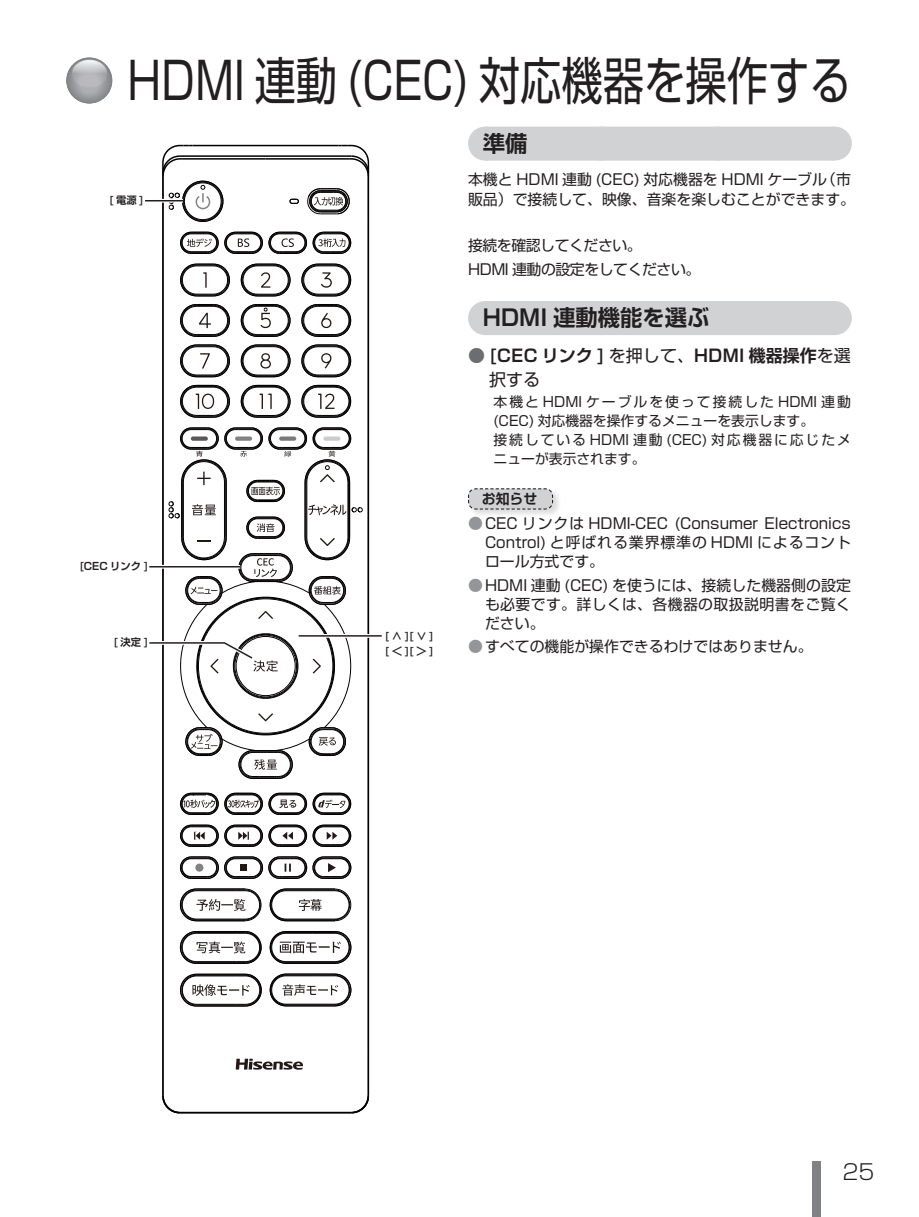
<style>
.page{position:relative;width:919px;height:1217px;background:#fff}
.page>*{position:absolute;margin:0;border:0;box-sizing:border-box;transform-origin:0 0}
._00_大タイトル{font:51px "Shin Go Pro";color:#231f20;scale:.81 1}
._02_小タイトル1{font:700 22.35px "Shin Go Pro De";color:#231f20}
.t1{font:300 21.3px "Shin Go Pro";color:#231f20}
._11_操作手順{font:700 16.95px/24.5px "Shin Go Pro De";letter-spacing:.015em;color:#231f20}
._12_弾丸{font:14.85px/19.2px "Shin Go Pro";color:#231f20;text-align:justify}
._10_本文{font:14.85px/19.2px "Shin Go Pro";color:#231f20}
._10_本文-2{font:14.85px "Shin Go Pro";letter-spacing:-.03em;color:#231f20}
._12_弾丸-2{font:13.8px/19.2px "Shin Go Pro";color:#231f20}
._12_弾丸-3{font:13.8px/19.2px "Shin Go Pro";letter-spacing:.07em;color:#231f20}
.t2{font:700 13.8px "Shin Go Pro De";color:#231f20}
._10_本文-3{font:700 10.2px "Shin Go Pro De";color:#231f20}
.s1{font-family:"Shin Go Pro";font-weight:400;color:#6c6d70}
.s2{font-family:"Shin Go Pro";font-weight:400}
.s3{font-weight:300;color:#939598}
</style>
<div class="page">
<div style="left:812px;top:1161px;width:9px;height:55px;background:#808285"></div>
<svg style="left:289px;top:199px;width:10px;height:5px"></svg>
<hr style="left:180px;top:1111px;width:171px;height:2px;background:#030000">
<svg style="left:349px;top:1093px;width:21px;height:21px"></svg>
<hr style="left:162px;top:173px;width:2px;height:922px;background:#030000">
<hr style="left:367px;top:173px;width:2px;height:922px;background:#030000">
<svg style="left:162px;top:1093px;width:20px;height:21px"></svg>
<hr style="left:182px;top:158px;width:83px;height:2px;background:#030000">
<hr style="left:180px;top:155px;width:171px;height:2px;background:#030000">
<hr style="left:265px;top:158px;width:84px;height:2px;background:#030000">
<hr style="left:192px;top:145px;width:146px;height:1px;background:#030000">
<svg style="left:338px;top:144px;width:32px;height:33px"></svg>
<svg style="left:236px;top:1058px;width:67px;height:11px"></svg>
<svg style="left:162px;top:144px;width:61px;height:78px"></svg>
<svg style="left:180px;top:232px;width:38px;height:22px"></svg>
<svg style="left:224px;top:232px;width:83px;height:22px"></svg>
<svg style="left:180px;top:264px;width:50px;height:33px"></svg>
<svg style="left:241px;top:264px;width:49px;height:33px"></svg>
<svg style="left:301px;top:264px;width:50px;height:33px"></svg>
<svg style="left:180px;top:304px;width:50px;height:33px"></svg>
<svg style="left:241px;top:304px;width:49px;height:33px"></svg>
<svg style="left:301px;top:304px;width:50px;height:33px"></svg>
<svg style="left:180px;top:344px;width:50px;height:33px"></svg>
<svg style="left:241px;top:344px;width:49px;height:33px"></svg>
<svg style="left:301px;top:344px;width:50px;height:33px"></svg>
<svg style="left:180px;top:385px;width:50px;height:33px"></svg>
<svg style="left:241px;top:385px;width:49px;height:33px"></svg>
<svg style="left:301px;top:385px;width:50px;height:33px"></svg>
<svg style="left:313px;top:792px;width:38px;height:23px"></svg>
<svg style="left:180px;top:824px;width:38px;height:23px"></svg>
<svg style="left:313px;top:824px;width:38px;height:23px"></svg>
<svg style="left:224px;top:824px;width:83px;height:23px"></svg>
<svg style="left:307px;top:188px;width:42px;height:26px"></svg>
<svg style="left:313px;top:232px;width:38px;height:22px"></svg>
<svg style="left:180px;top:792px;width:38px;height:23px"></svg>
<svg style="left:224px;top:792px;width:83px;height:23px"></svg>
<svg style="left:180px;top:856px;width:171px;height:23px"></svg>
<svg style="left:270px;top:888px;width:81px;height:33px"></svg>
<svg style="left:180px;top:888px;width:81px;height:33px"></svg>
<svg style="left:180px;top:931px;width:81px;height:33px"></svg>
<svg style="left:270px;top:931px;width:81px;height:33px"></svg>
<svg style="left:180px;top:973px;width:81px;height:33px"></svg>
<svg style="left:270px;top:973px;width:81px;height:33px"></svg>
<svg style="left:149px;top:427px;width:213px;height:352px"></svg>
<hr style="left:298px;top:634px;width:84px;height:3px;background:#fff">
<hr style="left:298px;top:635px;width:84px;height:1px;background:#231f20">
<img style="left:66px;top:57px;width:47px;height:47px">
<svg style="left:149px;top:564px;width:91px;height:4px"></svg>
<hr style="left:149px;top:566px;width:91px;height:1px;background:#231f20">
<hr style="left:145px;top:199px;width:38px;height:3px;background:#fff">
<hr style="left:145px;top:200px;width:38px;height:1px;background:#231f20">
<hr style="left:833px;top:126px;width:1px;height:35px;background:#d1d2d4">
<div style="left:485px;top:126px;width:348px;height:35px;background:#d1d2d4"></div>
<hr style="left:833px;top:301px;width:1px;height:34px;background:#d1d2d4">
<div style="left:485px;top:301px;width:348px;height:34px;background:#d1d2d4"></div>
<div style="left:468px;top:488px;width:94px;height:30px;background:#231f20;opacity:.15"></div>
<svg style="left:468px;top:488px;width:85px;height:22px;background:#c7c8ca"></svg>
<p class="_00_大タイトル" style="left:128px;top:39px;width:894px">HDMI 連動 (CEC) 対応機器を操作する</p>
<p class="_10_本文-3" style="left:109px;top:192px;width:36px">[電源]</p>
<p class="_10_本文-3" style="left:79px;top:557px;width:70px">[CEC リンク ]</p>
<p class="_10_本文-3" style="left:113px;top:633px;width:36px">[決定]</p>
<p class="_10_本文-3" style="left:385px;top:627px;width:51px">[∧][∨]</p>
<p class="_10_本文-3" style="left:385px;top:642px;width:51px">[≪][≫]</p>
<p class="_02_小タイトル1" style="left:483px;top:125px;width:46px">準備</p>
<p class="_10_本文" style="left:468px;top:168px;width:388px">本機と HDMI 連動 (CEC) 対応機器を HDMI ケーブル（市販品）で接続して、映像、音楽を楽しむことができます。</p>
<p class="_10_本文-2" style="left:468px;top:233px;width:175px">接続を確認してください。</p>
<p class="_10_本文-2" style="left:468px;top:257px;width:234px">HDMI 連動の設定をしてください。</p>
<p class="_02_小タイトル1" style="left:483px;top:299px;width:228px">HDMI 連動機能を選ぶ</p>
<p class="_11_操作手順" style="left:489px;top:341px;width:363px;text-indent:-21px"><span class="s1">●</span> [CEC リンク ] <span class="s2">を押して、</span>HDMI 機器操作<span class="s2">を選択する</span></p>
<p class="_12_弾丸-2" style="left:493px;top:390px;width:359px">本機と HDMI ケーブルを使って接続した HDMI 連動(CEC) 対応機器を操作するメニューを表示します。</p>
<p class="_12_弾丸-3" style="left:493px;top:428px;width:359px">接続している HDMI 連動 (CEC) 対応機器に応じたメニューが表示されます。</p>
<p class="t2" style="left:482px;top:487px;width:57px">お知らせ</p>
<p class="_12_弾丸" style="left:485px;top:512px;width:367px;text-indent:-17px"><span class="s3">●</span>CEC リンクは HDMI-CEC (Consumer Electronics Control) と呼ばれる業界標準の HDMI によるコントロール方式です。</p>
<p class="_12_弾丸" style="left:485px;top:573px;width:367px;text-indent:-17px"><span class="s3">●</span>HDMI 連動 (CEC) を使うには、接続した機器側の設定も必要です。詳しくは、各機器の取扱説明書をご覧ください。</p>
<p class="_12_弾丸" style="left:468px;top:635px;width:346px"><span class="s3">●</span>すべての機能が操作できるわけではありません。</p>
<h3 class="t1" style="left:842px;top:1154px;width:34px">25</h3>
</div>
